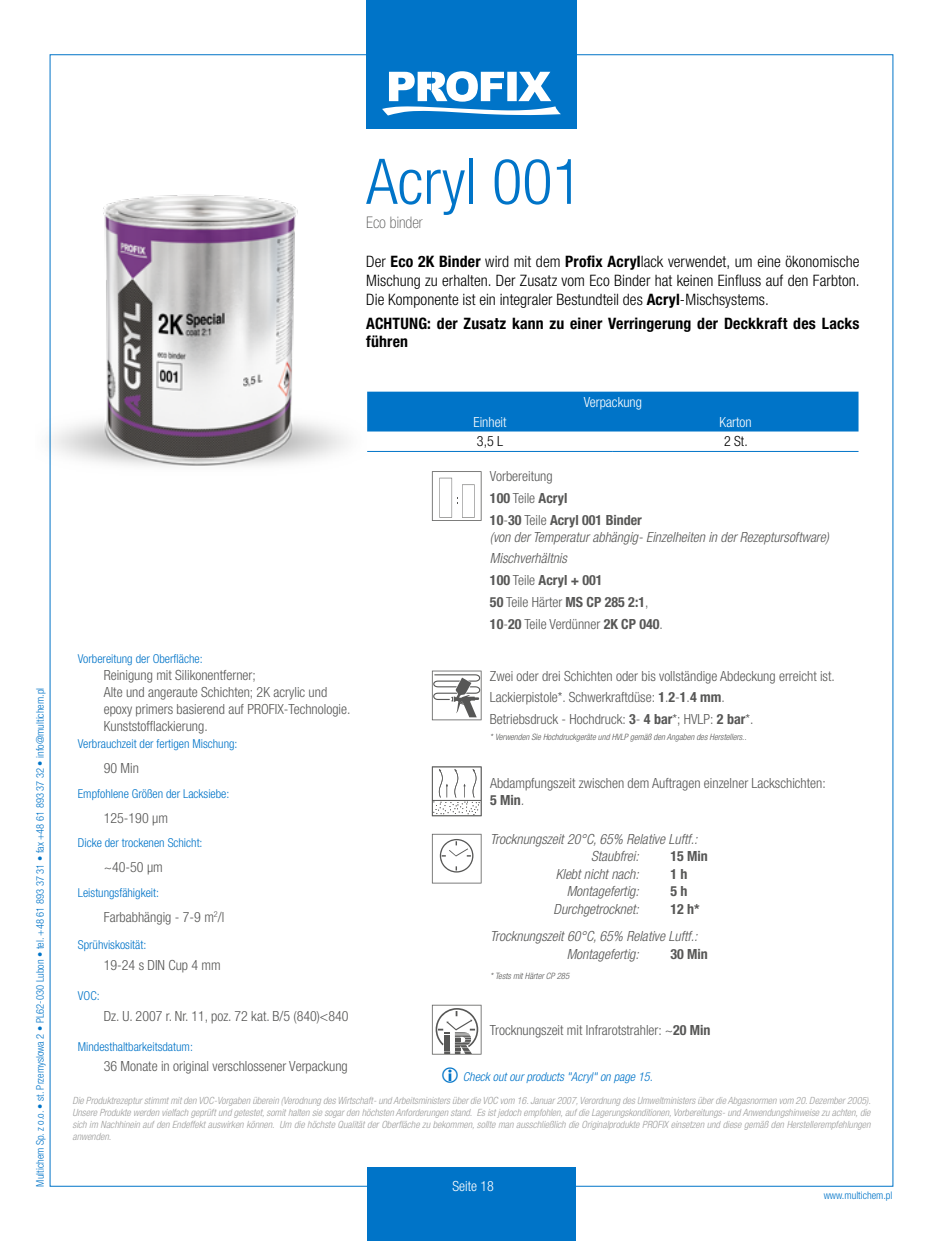
<style>
.page{position:relative;width:943px;height:1241px;background:#fff}
.page>*{position:absolute;margin:0;border:0;box-sizing:border-box;transform-origin:0 0}
.t1{font:300 condensed 63px "Helvetica Neue LT Pro";color:#0074c8}
.t2{font:100 condensed 15.92px "Helvetica Neue LT Pro";color:#575756}
.t3{font:300 condensed 15.75px/18.9px "Helvetica Neue LT Pro";letter-spacing:.005em;color:#000;text-align:justify}
.t4{font:700 condensed 15.75px/18.9px "Helvetica Neue LT Pro";letter-spacing:.01em;color:#000}
.t5{font:300 condensed 14px/16.8px "Helvetica Neue LT Pro";color:#575756}
.t6{font:italic 300 condensed 14px/21.7px "Helvetica Neue LT Pro";color:#575756}
.t7{font:700 condensed 14px/21.7px "Helvetica Neue LT Pro";color:#575756}
.t8{font:300 condensed 14px "Helvetica Neue LT Pro";color:#fff}
.t9{font:300 condensed 14px "Helvetica Neue LT Pro";color:#000}
.t10{font:300 condensed 12.25px "Helvetica Neue LT Pro";color:#0074c8}
.t11{font:italic 300 condensed 12.25px "Helvetica Neue LT Pro";color:#0074c8}
.t12{font:300 condensed 10.5px "Helvetica Neue LT Pro";color:#0074c8}
.t13{font:italic 300 condensed 9.97px/11.9px "Helvetica Neue LT Pro";color:#9d9d9c;text-align:justify}
.t14{font:italic 300 condensed 8.75px "Helvetica Neue LT Pro";color:#575756}
.s1{font-weight:700}
.s2{font-weight:300}
.s3{font-weight:700;font-style:normal}
.s4{font-style:normal}
.s5{font-style:italic}
</style>
<div class="page">
<div style="left:367px;top:1166px;width:209px;height:74px;background:#0074c8"></div>
<div style="left:366px;top:0;width:211px;height:129px;background:#0074c8"></div>
<svg style="left:382px;top:71px;width:179px;height:44px"></svg>
<img style="left:49px;top:144px;width:298px;height:359px">
<div style="left:367px;top:391px;width:491px;height:40px;background:#0074c8"></div>
<hr style="left:367px;top:451px;width:246px;height:1px;background:#0074c8">
<hr style="left:613px;top:451px;width:245px;height:1px;background:#0074c8">
<svg style="left:432px;top:471px;width:49px;height:50px"></svg>
<svg style="left:432px;top:670px;width:49px;height:50px"></svg>
<svg style="left:432px;top:766px;width:49px;height:50px"></svg>
<svg style="left:432px;top:833px;width:49px;height:50px"></svg>
<svg style="left:432px;top:1004px;width:49px;height:50px"></svg>
<p class="t12" style="left:34px;top:1186px;width:500px;rotate:-90deg">Multichem Sp. z o.o. • st. Przemyslowa 2 • PL62-030 Lubon • tel. +48 61 893 37 31 • fax +48 61 893 37 32 • info@multichem.pl</p>
<h1 class="t1" style="left:366px;top:145px;width:218px">Acryl 001</h1>
<h2 class="t2" style="left:366px;top:213px;width:58px">Eco binder</h2>
<h3 class="t3" style="left:366px;top:252px;width:495px">Der <span class="s1">Eco 2K Binder</span> wird mit dem <span class="s1">Profix Acryl</span>lack verwendet, um eine ökonomische Mischung zu erhalten. Der Zusatz vom Eco Binder hat keinen Einfluss auf den Farbton.<br>Die Komponente ist ein integraler Bestundteil des <span class="s1">Acryl</span>-Mischsystems.</h3>
<h3 class="t4" style="left:366px;top:313px;width:495px">ACHTUNG: der Zusatz kann zu einer Verringerung der Deckkraft des Lacks führen</h3>
<h3 class="t8" style="left:583px;top:393px;width:60px">Verpackung</h3>
<p class="t10" style="left:78px;top:651px;width:126px">Vorbereitung der Oberfläche:</p>
<h3 class="t5" style="left:104px;top:666px;width:248px">Reinigung mit Silikonentferner;<br>Alte und angeraute Schichten; 2K acrylic und epoxy primers basierend auf PROFIX-Technologie.<br>Kunststofflackierung.</h3>
<p class="t10" style="left:78px;top:736px;width:161px">Verbrauchzeit der fertigen Mischung:</p>
<h3 class="t5" style="left:104px;top:759px;width:37px">90 Min</h3>
<p class="t10" style="left:78px;top:786px;width:153px">Empfohlene Größen der Lacksiebe:</p>
<h3 class="t5" style="left:104px;top:809px;width:66px">125-190 µm</h3>
<p class="t10" style="left:78px;top:835px;width:126px">Dicke der trockenen Schicht:</p>
<h3 class="t5" style="left:104px;top:858px;width:61px">~40-50 µm</h3>
<p class="t10" style="left:78px;top:885px;width:83px">Leistungsfähigkeit:</p>
<h3 class="t5" style="left:104px;top:908px;width:122px">Farbabhängig - 7-9 m<sup>2</sup>/l</h3>
<p class="t10" style="left:78px;top:937px;width:70px">Sprühviskosität:</p>
<h3 class="t5" style="left:104px;top:956px;width:119px">19-24 s DIN Cup 4 mm</h3>
<p class="t10" style="left:78px;top:988px;width:23px">VOC:</p>
<h3 class="t5" style="left:104px;top:1007px;width:246px">Dz. U. 2007 r. Nr. 11, poz. 72 kat. B/5 (840)&lt;840</h3>
<p class="t10" style="left:78px;top:1038px;width:117px">Mindesthaltbarkeitsdatum:</p>
<h3 class="t5" style="left:104px;top:1057px;width:245px">36 Monate in original verschlossener Verpackung</h3>
<h3 class="t8" style="left:473px;top:413px;width:35px">Einheit</h3>
<h3 class="t8" style="left:719px;top:413px;width:34px">Karton</h3>
<h3 class="t9" style="left:477px;top:433px;width:28px">3,5 L</h3>
<h3 class="t9" style="left:724px;top:433px;width:23px">2 St.</h3>
<h3 class="t7" style="left:490px;top:465px;width:153px"><span class="s2">Vorbereitung<br></span>100 <span class="s2">Teile</span> Acryl<br>10<span class="s2">-</span>30 <span class="s2">Teile</span> Acryl 001 Binder</h3>
<h3 class="t6" style="left:490px;top:525px;width:340px">(von der Temperatur abhängig- Einzelheiten in der Rezeptursoftware)<br>Mischverhältnis<br><span class="s3">100</span> <span class="s4">Teile</span> <span class="s3">Acryl + 001<br>50</span> <span class="s4">Teile Härter</span> <span class="s3">MS CP 285 2:1</span><span class="s4">,<br></span><span class="s3">10</span><span class="s4">-</span><span class="s3">20</span> <span class="s4">Teile Verdünner</span> <span class="s3">2K CP 040</span><span class="s4">.</span></h3>
<h3 class="t5" style="left:490px;top:664px;width:346px;line-height:21.7px">Zwei oder drei Schichten oder bis vollständige Abdeckung erreicht ist.<br>Lackierpistole*. Schwerkraftdüse: <span class="s1">1</span>.<span class="s1">2</span>‑<span class="s1">1</span>.<span class="s1">4 mm</span>.<br>Betriebsdruck - Hochdruck: <span class="s1">3</span>- <span class="s1">4 bar</span>*; HVLP: <span class="s1">2 bar</span>*.</h3>
<p class="t14" style="left:490px;top:731px;width:258px">* Verwenden Sie Hochdruckgeräte und HVLP gemäß den Angaben des Herstellers..</p>
<h3 class="t5" style="left:490px;top:774px;width:337px">Abdampfungszeit zwischen dem Auftragen einzelner Lackschichten:<br><span class="s1">5 Min</span><span class="s5">.</span></h3>
<h3 class="t6" style="left:591px;top:830px;width:108px;line-height:17.5px;text-indent:-101px">Trocknungszeit 20°C, 65% Relative Luftf.:<br>Staubfrei:</h3>
<h3 class="t7" style="left:670px;top:845px;width:39px">15 Min</h3>
<h3 class="t6" style="left:555px;top:862px;width:85px">Klebt nicht nach:</h3>
<h3 class="t7" style="left:670px;top:863px;width:19px">1 h</h3>
<h3 class="t6" style="left:566px;top:880px;width:74px">Montagefertig:</h3>
<h3 class="t7" style="left:670px;top:880px;width:19px">5 h</h3>
<h3 class="t6" style="left:553px;top:897px;width:87px">Durchgetrocknet:</h3>
<h3 class="t7" style="left:670px;top:898px;width:31px">12 h*</h3>
<h3 class="t6" style="left:566px;top:927px;width:132px;line-height:17.5px;text-indent:-77px">Trocknungszeit 60°C, 65% Relative Luftf.:<br>Montagefertig:</h3>
<h3 class="t7" style="left:670px;top:943px;width:39px">30 Min</h3>
<p class="t14" style="left:490px;top:971px;width:81px">* Tests mit Härter CP 285</p>
<h3 class="t5" style="left:490px;top:1021px;width:222px">Trocknungszeit mit Infrarotstrahler: ~<span class="s1">20 Min</span></h3>
<p class="t11" style="left:463px;top:1069px;width:191px">Check out our products "Acryl" on page 15.</p>
<p class="t13" style="left:72px;top:1094px;width:799px">Die Produktrezeptur stimmt mit den VOC-Vorgaben überein (Verodnung des Wirtschaft- und Arbeitsministers über die VOC vom 16. Januar 2007, Verordnung des Umweltministers über die Abgasnormen vom 20. Dezember 2005).<br>Unsere Produkte werden vielfach geprüft und getestet, somit halten sie sogar den höchsten Anforderungen stand. Es ist jedoch empfohlen, auf die Lagerungskonditionen, Vorbereitungs- und Anwendungshinweise zu achten, die sich im Nachhinein auf den Endeffekt auswirken können. Um die höchste Qualität der Oberfläche zu bekommen, sollte man ausschließlich die Originalprodukte PROFIX einsetzen und diese gemäß den Herstellerempfehlungen anwenden.</p>
<h3 class="t8" style="left:452px;top:1177px;width:43px">Seite 18</h3>
<p class="t12" style="left:823px;top:1188px;width:70px">www.multichem.pl</p>
</div>
